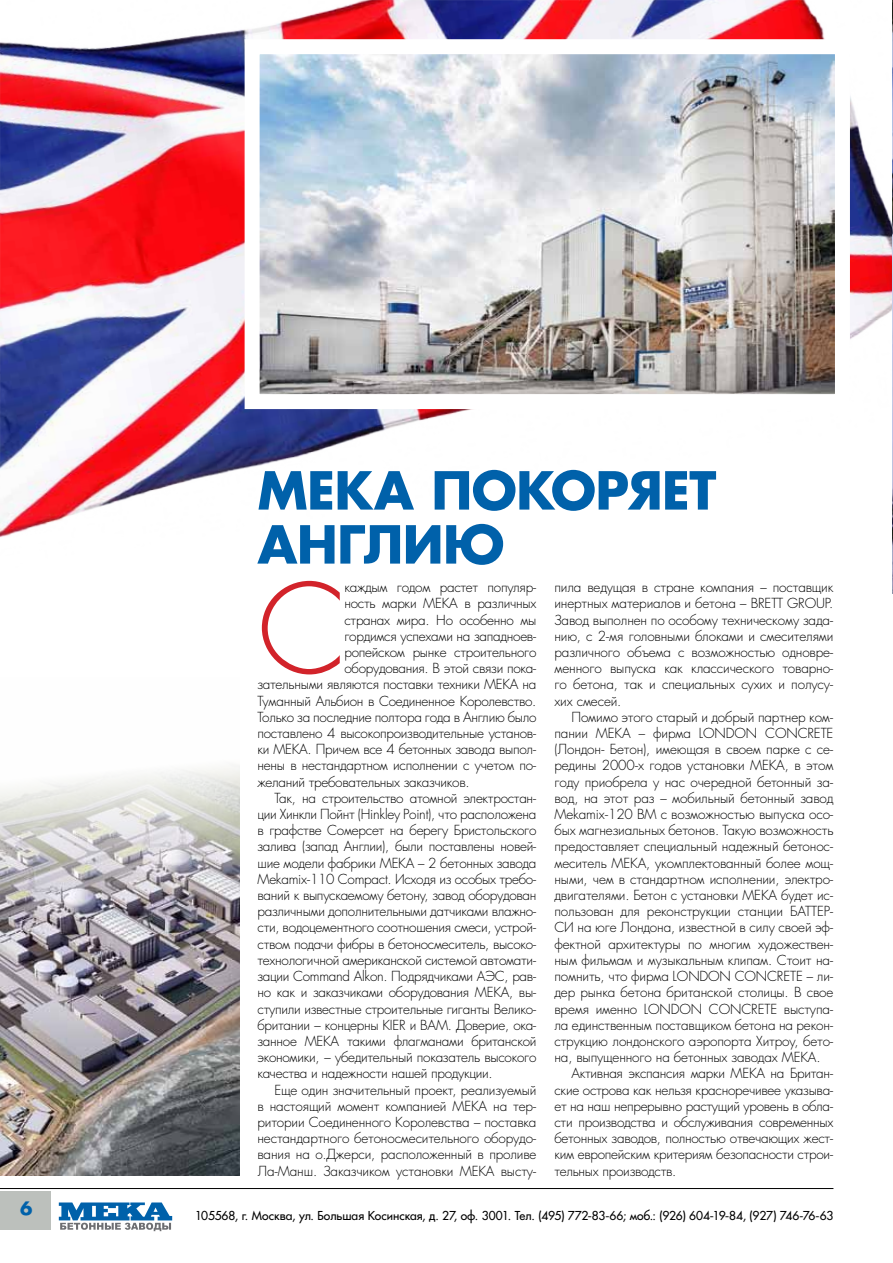
<style>
.page{position:relative;width:893px;height:1263px;background:#fff}
.page>*{position:absolute;margin:0;border:0;box-sizing:border-box;transform-origin:0 0}
.t1{font:120.9px "Favorit Light C";color:#d2232a}
.t2{font:700 51px/54px "Favorit C";letter-spacing:-.015em;color:#0061aa}
.t3{font:700 18px "Favorit C";color:#0061aa}
.t4{font:13.5px/16.2px "Favorit Light C";letter-spacing:-.02em;color:#000;text-align:justify}
.t5{font:12px "Favorit C";letter-spacing:-.005em;color:#000}
</style>
<div class="page">
<img style="left:0;top:765px;width:239px;height:411px">
<img style="left:0;top:0;width:892px;height:538px">
<img style="left:237px;top:32px;width:620px;height:385px">
<div style="left:0;top:1191px;width:51px;height:39px;background:#bcc0bc"></div>
<hr style="left:0;top:1188px;width:833px;height:1px;background:#000">
<svg style="left:59px;top:1202px;width:113px;height:29px"></svg>
<img style="left:892px;top:0;width:1px;height:593px">
<h3 class="t3" style="left:20px;top:1196px;width:14px">6</h3>
<h2 class="t2" style="left:257px;top:462px;width:460px">МЕКА ПОКОРЯЕТ<br>АНГЛИЮ</h2>
<h1 class="t1" style="left:257px;top:552px;width:91px">С</h1>
<p class="t4" style="left:344px;top:579px;width:193px">каждым годом растет популяр-</p>
<p class="t4" style="left:344px;top:595px;width:193px">ность марки МЕКА в различных</p>
<p class="t4" style="left:344px;top:612px;width:193px">странах мира. Но особенно мы</p>
<p class="t4" style="left:344px;top:628px;width:193px">гордимся успехами на западноев-</p>
<p class="t4" style="left:344px;top:644px;width:193px">ропейском рынке строительного</p>
<p class="t4" style="left:344px;top:660px;width:193px">оборудования. В этой связи пока-</p>
<p class="t4" style="left:257px;top:676px;width:280px">зательными являются поставки техники МЕКА на</p>
<p class="t4" style="left:257px;top:693px;width:280px">Туманный Альбион в Соединенное Королевство.</p>
<p class="t4" style="left:257px;top:709px;width:280px">Только за последние полтора года в Англию было</p>
<p class="t4" style="left:257px;top:725px;width:280px">поставлено 4 высокопроизводительные установ-</p>
<p class="t4" style="left:257px;top:741px;width:280px">ки МЕКА. Причем все 4 бетонных завода выпол-</p>
<p class="t4" style="left:257px;top:757px;width:280px">нены в нестандартном исполнении с учетом по-</p>
<p class="t4" style="left:257px;top:774px;width:214px">желаний требовательных заказчиков.</p>
<p class="t4" style="left:274px;top:790px;width:263px">Так, на строительство атомной электростан-</p>
<p class="t4" style="left:257px;top:806px;width:280px">ции Хинкли Пойнт (Hinkley Point), что расположена</p>
<p class="t4" style="left:257px;top:822px;width:280px">в графстве Сомерсет на берегу Бристольского</p>
<p class="t4" style="left:257px;top:838px;width:280px">залива (запад Англии), были поставлены новей-</p>
<p class="t4" style="left:257px;top:855px;width:280px">шие модели фабрики МЕКА – 2 бетонных завода</p>
<p class="t4" style="left:257px;top:871px;width:280px">Мekamix-110 Compact. Исходя из особых требо-</p>
<p class="t4" style="left:257px;top:887px;width:280px">ваний к выпускаемому бетону, завод оборудован</p>
<p class="t4" style="left:257px;top:903px;width:280px">различными дополнительными датчиками влажно-</p>
<p class="t4" style="left:257px;top:919px;width:280px">сти, водоцементного соотношения смеси, устрой-</p>
<p class="t4" style="left:257px;top:936px;width:280px">ством подачи фибры в бетоносмеситель, высоко-</p>
<p class="t4" style="left:257px;top:952px;width:280px">технологичной американской системой автомати-</p>
<p class="t4" style="left:257px;top:968px;width:280px">зации Command Alkon. Подрядчиками АЭС, рав-</p>
<p class="t4" style="left:257px;top:984px;width:280px">но как и заказчиками оборудования МЕКА, вы-</p>
<p class="t4" style="left:257px;top:1000px;width:280px">ступили известные строительные гиганты Велико-</p>
<p class="t4" style="left:257px;top:1017px;width:280px">британии – концерны KIER и BAM. Доверие, ока-</p>
<p class="t4" style="left:257px;top:1033px;width:280px">занное МЕКА такими флагманами британской</p>
<p class="t4" style="left:257px;top:1049px;width:280px">экономики, – убедительный показатель высокого</p>
<p class="t4" style="left:257px;top:1065px;width:237px">качества и надежности нашей продукции.</p>
<p class="t4" style="left:274px;top:1081px;width:263px">Еще один значительный проект, реализуемый</p>
<p class="t4" style="left:257px;top:1098px;width:280px">в настоящий момент компанией МЕКА на тер-</p>
<p class="t4" style="left:257px;top:1114px;width:280px">ритории Соединенного Королевства – поставка</p>
<p class="t4" style="left:257px;top:1130px;width:280px">нестандартного бетоносмесительного оборудо-</p>
<p class="t4" style="left:257px;top:1146px;width:280px">вания на о.Джерси, расположенный в проливе</p>
<p class="t4" style="left:257px;top:1162px;width:280px">Ла-Манш. Заказчиком установки МЕКА высту-</p>
<p class="t4" style="left:554px;top:579px;width:280px">пила ведущая в стране компания – поставщик инертных материалов и бетона – BRETT GROUP.<br>Завод выполнен по особому техническому зада&shy;нию, с 2-мя головными блоками и смесителями различного объема с возможностью одновре&shy;менного выпуска как классического товарно&shy;го бетона, так и специальных сухих и полусу&shy;хих смесей.</p>
<p class="t4" style="left:571px;top:709px;width:263px">Помимо этого старый и добрый партнер ком-</p>
<p class="t4" style="left:554px;top:725px;width:280px">пании МЕКА – фирма LONDON CONCRETE</p>
<p class="t4" style="left:554px;top:741px;width:280px">(Лондон- Бетон), имеющая в своем парке с се-</p>
<p class="t4" style="left:554px;top:757px;width:280px">редины 2000-х годов установки МЕКА, в этом</p>
<p class="t4" style="left:554px;top:774px;width:280px">году приобрела у нас очередной бетонный за-</p>
<p class="t4" style="left:554px;top:790px;width:280px">вод, на этот раз – мобильный бетонный завод</p>
<p class="t4" style="left:554px;top:806px;width:280px">Mekamix-120 BM с возможностью выпуска осо-</p>
<p class="t4" style="left:554px;top:822px;width:280px">бых магнезиальных бетонов. Такую возможность</p>
<p class="t4" style="left:554px;top:838px;width:280px">предоставляет специальный надежный бетонос-</p>
<p class="t4" style="left:554px;top:855px;width:280px">меситель МЕКА, укомплектованный более мощ-</p>
<p class="t4" style="left:554px;top:871px;width:280px">ными, чем в стандартном исполнении, электро-</p>
<p class="t4" style="left:554px;top:887px;width:280px">двигателями. Бетон с установки МЕКА будет ис-</p>
<p class="t4" style="left:554px;top:903px;width:280px">пользован для реконструкции станции БАТТЕР-</p>
<p class="t4" style="left:554px;top:919px;width:280px">СИ на юге Лондона, известной в силу своей эф-</p>
<p class="t4" style="left:554px;top:936px;width:280px">фектной архитектуры по многим художествен-</p>
<p class="t4" style="left:554px;top:952px;width:280px">ным фильмам и музыкальным клипам. Стоит на-</p>
<p class="t4" style="left:554px;top:968px;width:280px">помнить, что фирма LONDON CONCRETE – ли-</p>
<p class="t4" style="left:554px;top:984px;width:280px">дер рынка бетона британской столицы. В свое</p>
<p class="t4" style="left:554px;top:1000px;width:280px">время именно LONDON CONCRETE выступа-</p>
<p class="t4" style="left:554px;top:1017px;width:280px">ла единственным поставщиком бетона на рекон-</p>
<p class="t4" style="left:554px;top:1033px;width:280px">струкцию лондонского аэропорта Хитроу, бето-</p>
<p class="t4" style="left:554px;top:1049px;width:268px">на, выпущенного на бетонных заводах МЕКА.</p>
<p class="t4" style="left:571px;top:1065px;width:263px">Активная экспансия марки МЕКА на Британ-</p>
<p class="t4" style="left:554px;top:1081px;width:280px">ские острова как нельзя красноречивее указыва-</p>
<p class="t4" style="left:554px;top:1098px;width:280px">ет на наш непрерывно растущий уровень в обла-</p>
<p class="t4" style="left:554px;top:1114px;width:280px">сти производства и обслуживания современных</p>
<p class="t4" style="left:554px;top:1130px;width:280px">бетонных заводов, полностью отвечающих жест-</p>
<p class="t4" style="left:554px;top:1146px;width:280px">ким европейским критериям безопасности строи-</p>
<p class="t4" style="left:554px;top:1162px;width:123px">тельных производств.</p>
<p class="t5" style="left:195px;top:1208px;width:640px">105568, г. Москва, ул. Большая Косинская, д. 27, оф. 3001. Тел. (495) 772-83-66; моб.: (926) 604-19-84, (927) 746-76-63</p>
</div>
